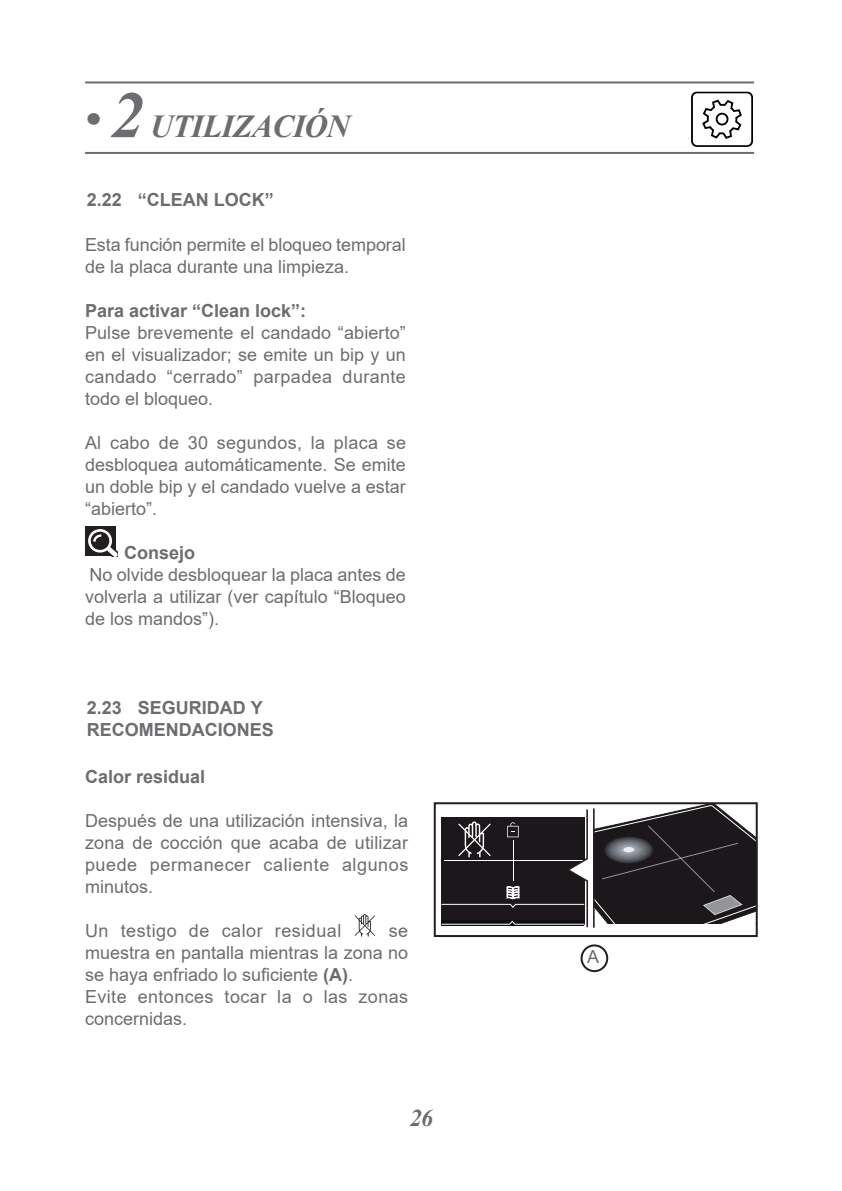
<style>
.page{position:relative;width:842px;height:1191px;background:#fff}
.page>*{position:absolute;margin:0;border:0;box-sizing:border-box;transform-origin:0 0}
.t1{font:italic 700 32px "Times New Roman";letter-spacing:-.025em;color:#6c6d70}
.t2{font:italic 700 24px "Times New Roman";color:#6c6d70}
.DD2017{font:18px/22px "Arial";color:#6c6d70;text-align:justify}
.DD2017-2{font:700 18px/22px "Arial";color:#6c6d70}
.DD2017-3{font:18px/22px "Arial";letter-spacing:.025em;color:#6c6d70}
.DD2017-4{font:18px "Arial";letter-spacing:.03em;color:#6c6d70}
.s1{font-size:44px}
.s2{font-size:66px}
.s3{font-weight:700}
</style>
<div class="page">
<hr style="left:85px;top:81px;width:669px;height:2px;background:#6c6d70">
<hr style="left:85px;top:152px;width:669px;height:2px;background:#6c6d70">
<svg style="left:691px;top:91px;width:62px;height:56px"></svg>
<div style="left:717px;top:114px;width:10px;height:11px;background:#fff;border-radius:50%"></div>
<div style="left:716px;top:113px;width:12px;height:12px;border:2px solid #000;border-radius:50%"></div>
<div style="left:85px;top:526px;width:30px;height:30px;background:#231f20"></div>
<svg style="left:88px;top:528px;width:29px;height:29px"></svg>
<svg style="left:355px;top:914px;width:20px;height:22px"></svg>
<div style="left:580px;top:944px;width:28px;height:28px;border:2px solid #231f20;border-radius:50%"></div>
<svg style="left:441px;top:805px;width:314px;height:123px"></svg>
<div style="left:434px;top:802px;width:324px;height:135px;border:2px solid #231f20"></div>
<p class="t1" style="left:85px;top:104px;width:266px"><span class="s1">•</span> <span class="s2">2</span> UTILIZACIÓN</p>
<p class="DD2017-2" style="left:87px;top:189px;width:189px">2.22 “CLEAN LOCK”</p>
<p class="DD2017" style="left:85px;top:234px;width:322px">Esta función permite el bloqueo temporal de la placa durante una limpieza.</p>
<p class="DD2017-2" style="left:85px;top:300px;width:223px">Para activar “Clean lock”:</p>
<p class="DD2017" style="left:85px;top:322px;width:322px">Pulse brevemente el candado “abierto” en el visualizador; se emite un bip y un candado “cerrado” parpadea durante todo el bloqueo.</p>
<p class="DD2017" style="left:85px;top:432px;width:323px">Al cabo de 30 segundos, la placa se desbloquea automáticamente. Se emite un doble bip y el candado vuelve a estar “abierto”.</p>
<p class="DD2017-2" style="left:124px;top:542px;width:73px">Consejo</p>
<p class="DD2017" style="left:85px;top:564px;width:322px">No olvide desbloquear la placa antes de volverla a utilizar (ver capítulo “Bloqueo de los mandos”).</p>
<p class="DD2017-2" style="left:87px;top:696px;width:189px">2.23 SEGURIDAD Y<br>RECOMENDACIONES</p>
<p class="DD2017-2" style="left:85px;top:765px;width:122px">Calor residual</p>
<p class="DD2017" style="left:85px;top:809px;width:325px">Después de una utilización intensiva, la zona de cocción que acaba de utilizar puede permanecer caliente algunos minutos.</p>
<p class="DD2017-4" style="left:85px;top:918px;width:258px">Un testigo de calor residual</p>
<p class="DD2017" style="left:85px;top:919px;width:325px;text-indent:304px">se muestra en pantalla mientras la zona no se haya enfriado lo suficiente <span class="s3">(A)</span>.</p>
<p class="DD2017-3" style="left:85px;top:985px;width:325px">Evite entonces tocar la o las zonas concernidas.</p>
<p class="t2" style="left:410px;top:1101px;width:25px">26</p>
<p class="DD2017" style="left:587px;top:945px;width:14px">A</p>
</div>
